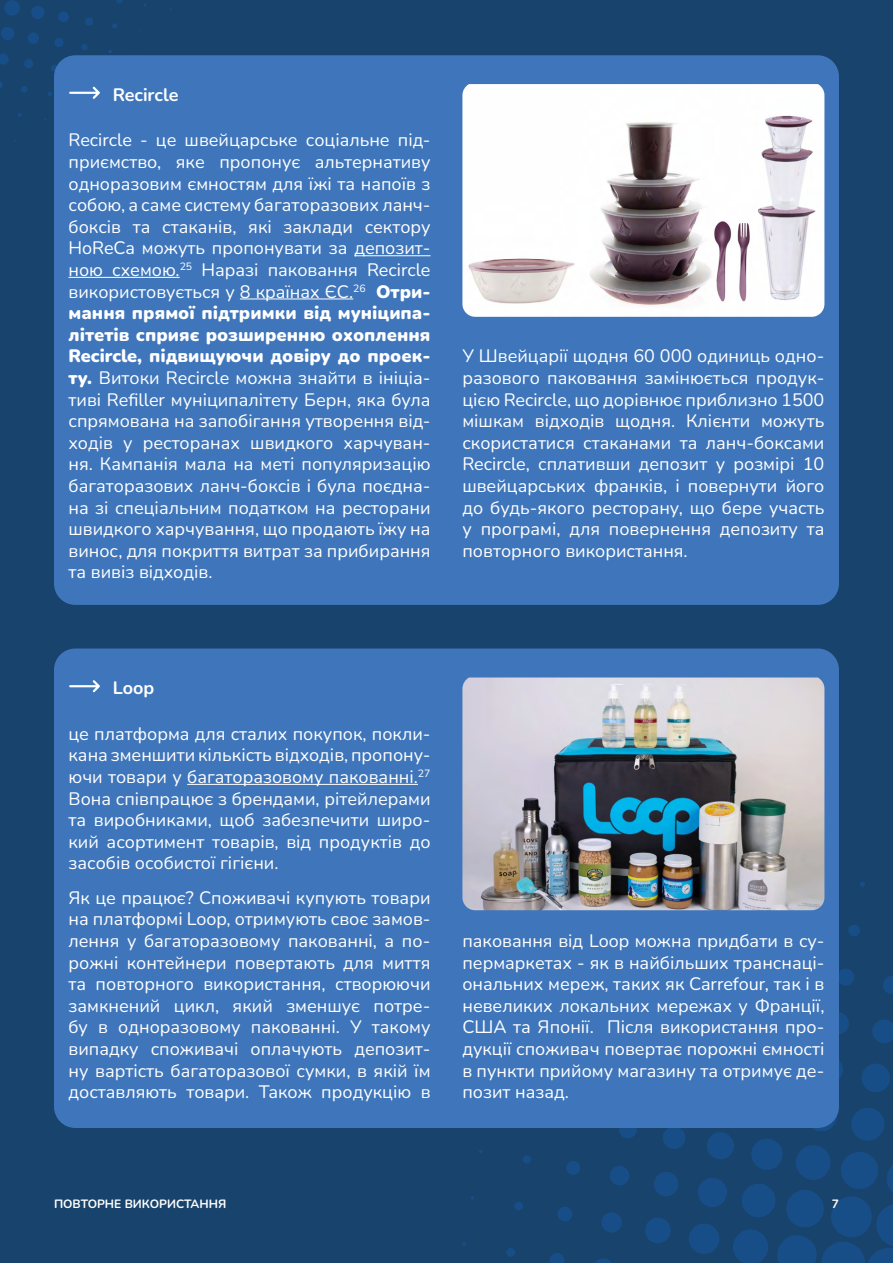
<style>
.page{position:relative;width:893px;height:1263px;background:#17436c}
.page>*{position:absolute;margin:0;border:0;box-sizing:border-box;transform-origin:0 0}
.t1{font:18px/21.6px "Nunito";color:#fff;text-align:justify}
.t2{font:700 18px "Nunito";color:#fff}
.t3{font:700 12px "Nunito";color:#fff}
.s1{font-weight:900}
</style>
<div class="page">
<svg style="left:777px;top:1159px;width:116px;height:104px"></svg>
<div style="left:786px;top:1190px;width:38px;height:37px;background:#184e87;border-radius:50%"></div>
<div style="left:841px;top:1152px;width:37px;height:37px;background:#184e87;border-radius:50%"></div>
<svg style="left:733px;top:1229px;width:35px;height:34px"></svg>
<div style="left:796px;top:1145px;width:35px;height:35px;background:#184e87;border-radius:50%"></div>
<div style="left:741px;top:1183px;width:35px;height:34px;background:#184e87;border-radius:50%"></div>
<div style="left:851px;top:1108px;width:33px;height:33px;background:#184e87;border-radius:50%"></div>
<div style="left:751px;top:1138px;width:32px;height:32px;background:#184e87;border-radius:50%"></div>
<div style="left:806px;top:1100px;width:31px;height:31px;background:#184e87;border-radius:50%"></div>
<div style="left:689px;top:1223px;width:30px;height:31px;background:#184e87;border-radius:50%"></div>
<div style="left:698px;top:1178px;width:29px;height:29px;background:#184e87;border-radius:50%"></div>
<div style="left:861px;top:1063px;width:29px;height:29px;background:#184e87;border-radius:50%"></div>
<div style="left:707px;top:1132px;width:27px;height:27px;background:#184e87;border-radius:50%"></div>
<div style="left:816px;top:1056px;width:27px;height:27px;background:#184e87;border-radius:50%"></div>
<div style="left:645px;top:1217px;width:26px;height:26px;background:#184e87;border-radius:50%"></div>
<div style="left:654px;top:1172px;width:24px;height:24px;background:#184e87;border-radius:50%"></div>
<svg style="left:872px;top:1019px;width:21px;height:24px"></svg>
<div style="left:663px;top:1126px;width:22px;height:23px;background:#184e87;border-radius:50%"></div>
<div style="left:827px;top:1012px;width:22px;height:22px;background:#184e87;border-radius:50%"></div>
<svg style="left:595px;top:1258px;width:16px;height:5px"></svg>
<div style="left:601px;top:1212px;width:21px;height:21px;background:#184e87;border-radius:50%"></div>
<div style="left:610px;top:1166px;width:19px;height:19px;background:#184e87;border-radius:50%"></div>
<svg style="left:883px;top:976px;width:10px;height:18px"></svg>
<div style="left:619px;top:1121px;width:18px;height:17px;background:#184e87;border-radius:50%"></div>
<div style="left:837px;top:968px;width:17px;height:18px;background:#184e87;border-radius:50%"></div>
<svg style="left:549px;top:1253px;width:15px;height:10px"></svg>
<div style="left:557px;top:1206px;width:15px;height:15px;background:#184e87;border-radius:50%"></div>
<div style="left:566px;top:1161px;width:14px;height:14px;background:#184e87;border-radius:50%"></div>
<div style="left:848px;top:925px;width:12px;height:11px;background:#184e87;border-radius:50%"></div>
<div style="left:506px;top:1248px;width:9px;height:9px;background:#184e87;border-radius:50%"></div>
<div style="left:514px;top:1202px;width:9px;height:8px;background:#184e87;border-radius:50%"></div>
<div style="left:523px;top:1155px;width:8px;height:8px;background:#184e87;border-radius:50%"></div>
<svg style="left:860px;top:882px;width:5px;height:5px"></svg>
<svg style="left:462px;top:1242px;width:4px;height:4px"></svg>
<svg style="left:4px;top:0;width:16px;height:16px"></svg>
<div style="left:1px;top:27px;width:13px;height:13px;background:#184e87;border-radius:50%"></div>
<div style="left:31px;top:6px;width:14px;height:13px;background:#184e87;border-radius:50%"></div>
<div style="left:28px;top:32px;width:11px;height:12px;background:#184e87;border-radius:50%"></div>
<svg style="left:0;top:53px;width:9px;height:12px"></svg>
<div style="left:58px;top:11px;width:11px;height:11px;background:#184e87;border-radius:50%"></div>
<svg style="left:54px;top:38px;width:10px;height:9px"></svg>
<div style="left:24px;top:59px;width:9px;height:9px;background:#184e87;border-radius:50%"></div>
<svg style="left:0;top:81px;width:3px;height:8px"></svg>
<div style="left:85px;top:17px;width:8px;height:9px;background:#184e87;border-radius:50%"></div>
<div style="left:51px;top:65px;width:7px;height:7px;background:#184e87;border-radius:50%"></div>
<div style="left:21px;top:86px;width:7px;height:7px;background:#184e87;border-radius:50%"></div>
<div style="left:81px;top:44px;width:7px;height:6px;background:#184e87;border-radius:50%"></div>
<svg style="left:116px;top:0;width:7px;height:4px"></svg>
<svg style="left:112px;top:23px;width:5px;height:6px"></svg>
<svg style="left:48px;top:92px;width:4px;height:4px"></svg>
<svg style="left:18px;top:113px;width:4px;height:4px"></svg>
<div style="left:54px;top:55px;width:785px;height:550px;background:#3f76bb;border-radius:21px"></div>
<div style="left:54px;top:648px;width:785px;height:480px;background:#3f76bb;border-radius:21px"></div>
<hr style="left:354px;top:255px;width:77px;height:1px;background:#fff">
<hr style="left:69px;top:277px;width:111px;height:1px;background:#fff">
<hr style="left:240px;top:299px;width:113px;height:1px;background:#fff">
<hr style="left:187px;top:784px;width:231px;height:1px;background:#fff">
<svg style="left:69px;top:87px;width:31px;height:12px"></svg>
<svg style="left:69px;top:680px;width:31px;height:12px"></svg>
<img style="left:462px;top:84px;width:362px;height:233px">
<img style="left:462px;top:677px;width:362px;height:233px">
<p class="t2" style="left:113px;top:82px;width:67px">Recircle</p>
<p class="t1" style="left:69px;top:129px;width:364px">Recircle - це швейцарське соціальне під&shy;приємство, яке пропонує альтернативу одноразовим ємностям для їжі та напоїв з собою, а саме систему багаторазових ланч&shy;боксів та стаканів, які заклади сектору HoReCa можуть пропонувати за депозит&shy;ною схемою.<sup>25</sup> Наразі паковання Recircle використовується у 8 країнах ЄС.<sup>26</sup> <span class="s1">Отри&shy;мання прямої підтримки від муніципа&shy;літетів сприяє розширенню охоплення Recircle, підвищуючи довіру до проек&shy;ту.</span> Витоки Recircle можна знайти в ініціа&shy;тиві Refiller муніципалітету Берн, яка була спрямована на запобігання утворення від&shy;ходів у ресторанах швидкого харчуван&shy;ня. Кампанія мала на меті популяризацію багаторазових ланч-боксів і була поєдна&shy;на зі спеціальним податком на ресторани швидкого харчування, що продають їжу на винос, для покриття витрат за прибирання та вивіз відходів.</p>
<p class="t1" style="left:462px;top:345px;width:363px">У Швейцарії щодня 60 000 одиниць одно&shy;разового паковання замінюється продук&shy;цією Recircle, що дорівнює приблизно 1500 мішкам відходів щодня. Клієнти можуть скористатися стаканами та ланч-боксами Recircle, сплативши депозит у розмірі 10 швейцарських франків, і повернути його до будь-якого ресторану, що бере участь у програмі, для повернення депозиту та повторного використання.</p>
<p class="t2" style="left:113px;top:675px;width:43px">Loop</p>
<p class="t1" style="left:69px;top:722px;width:364px">це платформа для сталих покупок, покли&shy;кана зменшити кількість відходів, пропону&shy;ючи товари у багаторазовому пакованні.<sup>27<br></sup>Вона співпрацює з брендами, рітейлерами та виробниками, щоб забезпечити широ&shy;кий асортимент товарів, від продуктів до засобів особистої гігієни.</p>
<p class="t1" style="left:69px;top:886px;width:363px">Як це працює? Споживачі купують товари на платформі Loop, отримують своє замов&shy;лення у багаторазовому пакованні, а по&shy;рожні контейнери повертають для миття та повторного використання, створюючи замкнений цикл, який зменшує потре&shy;бу в одноразовому пакованні. У такому випадку споживачі оплачують депозит&shy;ну вартість багаторазової сумки, в якій їм доставляють товари. Також продукцію в</p>
<p class="t1" style="left:462px;top:929px;width:363px">паковання від Loop можна придбати в су&shy;пермаркетах - як в найбільших транснаці&shy;ональних мереж, таких як Carrefour, так і в невеликих локальних мережах у Франції, США та Японії. Після використання про&shy;дукції споживач повертає порожні ємності в пункти прийому магазину та отримує де&shy;позит назад.</p>
<p class="t3" style="left:54px;top:1195px;width:174px">ПОВТОРНЕ ВИКОРИСТАННЯ</p>
<p class="t3" style="left:832px;top:1195px;width:9px">7</p>
</div>
